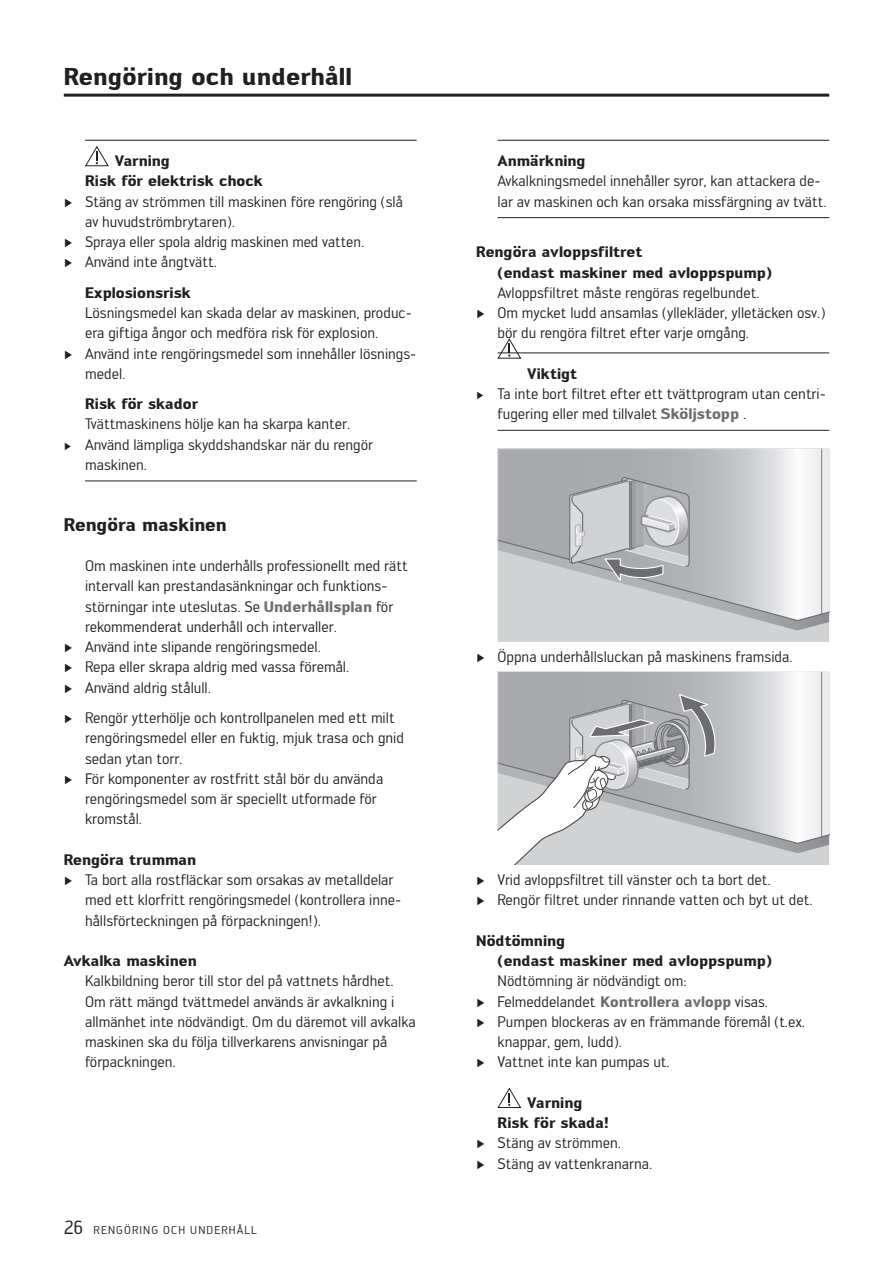
<style>
.page{position:relative;width:893px;height:1263px;background:#fff}
.page>*{position:absolute;margin:0;border:0;box-sizing:border-box;transform-origin:0 0}
.t1{font:700 24px "Engel";letter-spacing:.005em;color:#231f20}
.t2{font:18.75px "Engel";color:#231f20}
.t3{font:700 18px "Engel";color:#231f20}
.t4{font:15px/20.2px "Engel";color:#231f20}
.t5{font:700 15px/20.2px "Engel";color:#231f20}
.t6{font:11.25px "Engel";letter-spacing:.1em;color:#231f20}
.s1{font-family:"Century";font-size:12px}
.s2{font-family:"Century";font-size:10.5px}
.s3{font-weight:700;color:#6c6d70}
</style>
<div class="page">
<hr style="left:64px;top:94px;width:765px;height:3px;background:#231f20">
<hr style="left:85px;top:140px;width:332px;height:1px;background:#231f20">
<hr style="left:85px;top:480px;width:332px;height:1px;background:#231f20">
<svg style="left:85px;top:146px;width:24px;height:20px"></svg>
<hr style="left:497px;top:140px;width:332px;height:1px;background:#231f20">
<hr style="left:497px;top:217px;width:332px;height:1px;background:#231f20">
<hr style="left:497px;top:352px;width:332px;height:1px;background:#231f20">
<hr style="left:497px;top:430px;width:332px;height:1px;background:#231f20">
<svg style="left:497px;top:338px;width:25px;height:21px"></svg>
<svg style="left:497px;top:449px;width:332px;height:193px;background:#c4c5c8"></svg>
<svg style="left:497px;top:671px;width:332px;height:194px"></svg>
<svg style="left:497px;top:1088px;width:24px;height:20px"></svg>
<h1 class="t1" style="left:64px;top:62px;width:290px">Rengöring och underhåll</h1>
<p class="t5" style="left:115px;top:151px;width:57px">Varning</p>
<p class="t5" style="left:85px;top:171px;width:180px">Risk för elektrisk chock</p>
<p class="t4" style="left:64px;top:191px;width:341px"><span class="s1">►</span> Stäng av strömmen till maskinen före rengöring (slå</p>
<p class="t4" style="left:85px;top:212px;width:151px">av huvudströmbrytaren).</p>
<p class="t4" style="left:64px;top:232px;width:302px"><span class="s1">►</span> Spraya eller spola aldrig maskinen med vatten.</p>
<p class="t4" style="left:64px;top:252px;width:155px"><span class="s1">►</span> Använd inte ångtvätt.</p>
<p class="t5" style="left:85px;top:282px;width:107px">Explosionsrisk</p>
<p class="t4" style="left:85px;top:303px;width:328px">Lösningsmedel kan skada delar av maskinen, produc-</p>
<p class="t4" style="left:85px;top:323px;width:295px">era giftiga ångor och medföra risk för explosion.</p>
<p class="t4" style="left:64px;top:343px;width:354px"><span class="s1">►</span> Använd inte rengöringsmedel som innehåller lösnings-</p>
<p class="t4" style="left:85px;top:363px;width:42px">medel.</p>
<p class="t5" style="left:85px;top:394px;width:115px">Risk för skador</p>
<p class="t4" style="left:85px;top:414px;width:267px">Tvättmaskinens hölje kan ha skarpa kanter.</p>
<p class="t4" style="left:64px;top:434px;width:311px"><span class="s2">►</span> Använd lämpliga skyddshandskar när du rengör</p>
<p class="t4" style="left:85px;top:455px;width:64px">maskinen.</p>
<p class="t3" style="left:64px;top:513px;width:164px">Rengöra maskinen</p>
<p class="t4" style="left:85px;top:556px;width:324px">Om maskinen inte underhålls professionellt med rätt</p>
<p class="t4" style="left:85px;top:576px;width:304px">intervall kan prestandasänkningar och funktions-</p>
<p class="t4" style="left:85px;top:596px;width:310px">störningar inte uteslutas. Se <span class="s3">Underhållsplan</span> för</p>
<p class="t4" style="left:85px;top:617px;width:253px">rekommenderat underhåll och intervaller.</p>
<p class="t4" style="left:64px;top:637px;width:259px"><span class="s1">►</span> Använd inte slipande rengöringsmedel.</p>
<p class="t4" style="left:64px;top:657px;width:287px"><span class="s1">►</span> Repa eller skrapa aldrig med vassa föremål.</p>
<p class="t4" style="left:64px;top:677px;width:149px"><span class="s1">►</span> Använd aldrig stålull.</p>
<p class="t4" style="left:64px;top:708px;width:332px"><span class="s1">►</span> Rengör ytterhölje och kontrollpanelen med ett milt</p>
<p class="t4" style="left:85px;top:728px;width:321px">rengöringsmedel eller en fuktig, mjuk trasa och gnid</p>
<p class="t4" style="left:85px;top:748px;width:99px">sedan ytan torr.</p>
<p class="t4" style="left:64px;top:768px;width:321px"><span class="s1">►</span> För komponenter av rostfritt stål bör du använda</p>
<p class="t4" style="left:85px;top:789px;width:293px">rengöringsmedel som är speciellt utformade för</p>
<p class="t4" style="left:85px;top:809px;width:59px">kromstål.</p>
<p class="t5" style="left:64px;top:849px;width:134px">Rengöra trumman</p>
<p class="t4" style="left:64px;top:870px;width:331px"><span class="s1">►</span> Ta bort alla rostfläckar som orsakas av metalldelar</p>
<p class="t4" style="left:85px;top:890px;width:318px">med ett klorfritt rengöringsmedel (kontrollera inne-</p>
<p class="t4" style="left:85px;top:910px;width:237px">hållsförteckningen på förpackningen!).</p>
<p class="t5" style="left:64px;top:950px;width:134px">Avkalka maskinen</p>
<p class="t4" style="left:85px;top:971px;width:332px">Kalkbildning beror till stor del på vattnets hårdhet.<br>Om rätt mängd tvättmedel används är avkalkning i allmänhet inte nödvändigt. Om du däremot vill avkalka maskinen ska du följa tillverkarens anvisningar på förpackningen.</p>
<p class="t2" style="left:64px;top:1216px;width:21px">26</p>
<p class="t6" style="left:94px;top:1223px;width:165px">RENGÖRING OCH UNDERHÅLL</p>
<p class="t5" style="left:497px;top:151px;width:90px">Anmärkning</p>
<p class="t4" style="left:497px;top:171px;width:331px">Avkalkningsmedel innehåller syror, kan attackera de&shy;lar av maskinen och kan orsaka missfärgning av tvätt.</p>
<p class="t5" style="left:497px;top:242px;width:276px;text-indent:-21px">Rengöra avloppsfiltret<br>(endast maskiner med avloppspump)</p>
<p class="t4" style="left:497px;top:282px;width:264px">Avloppsfiltret måste rengöras regelbundet.</p>
<p class="t4" style="left:476px;top:303px;width:351px"><span class="s1">►</span> Om mycket ludd ansamlas (yllekläder, ylletäcken osv.)</p>
<p class="t4" style="left:497px;top:323px;width:253px">bör du rengöra filtret efter varje omgång.</p>
<p class="t5" style="left:527px;top:363px;width:51px">Viktigt</p>
<p class="t4" style="left:476px;top:384px;width:351px"><span class="s2">►</span> Ta inte bort filtret efter ett tvättprogram utan centri-</p>
<p class="t4" style="left:497px;top:404px;width:250px">fugering eller med tillvalet <span class="s3">Sköljstopp</span> .</p>
<p class="t4" style="left:476px;top:647px;width:318px"><span class="s1">►</span> Öppna underhållsluckan på maskinens framsida.</p>
<p class="t4" style="left:476px;top:870px;width:338px"><span class="s1">►</span> Vrid avloppsfiltret till vänster och ta bort det.<br><span class="s1">►</span> Rengör filtret under rinnande vatten och byt ut det.</p>
<p class="t5" style="left:497px;top:930px;width:276px;text-indent:-21px">Nödtömning<br>(endast maskiner med avloppspump)</p>
<p class="t4" style="left:497px;top:971px;width:191px">Nödtömning är nödvändigt om:</p>
<p class="t4" style="left:476px;top:991px;width:293px"><span class="s1">►</span> Felmeddelandet <span class="s3">Kontrollera avlopp</span> visas.</p>
<p class="t4" style="left:476px;top:1011px;width:330px"><span class="s1">►</span> Pumpen blockeras av en främmande föremål (t.ex.</p>
<p class="t4" style="left:497px;top:1032px;width:126px">knappar, gem, ludd).</p>
<p class="t4" style="left:476px;top:1052px;width:195px"><span class="s1">►</span> Vattnet inte kan pumpas ut.</p>
<p class="t5" style="left:527px;top:1092px;width:57px">Varning</p>
<p class="t5" style="left:497px;top:1112px;width:113px">Risk för skada!</p>
<p class="t4" style="left:476px;top:1133px;width:146px"><span class="s1">►</span> Stäng av strömmen.</p>
<p class="t4" style="left:476px;top:1153px;width:178px"><span class="s1">►</span> Stäng av vattenkranarna.</p>
</div>
